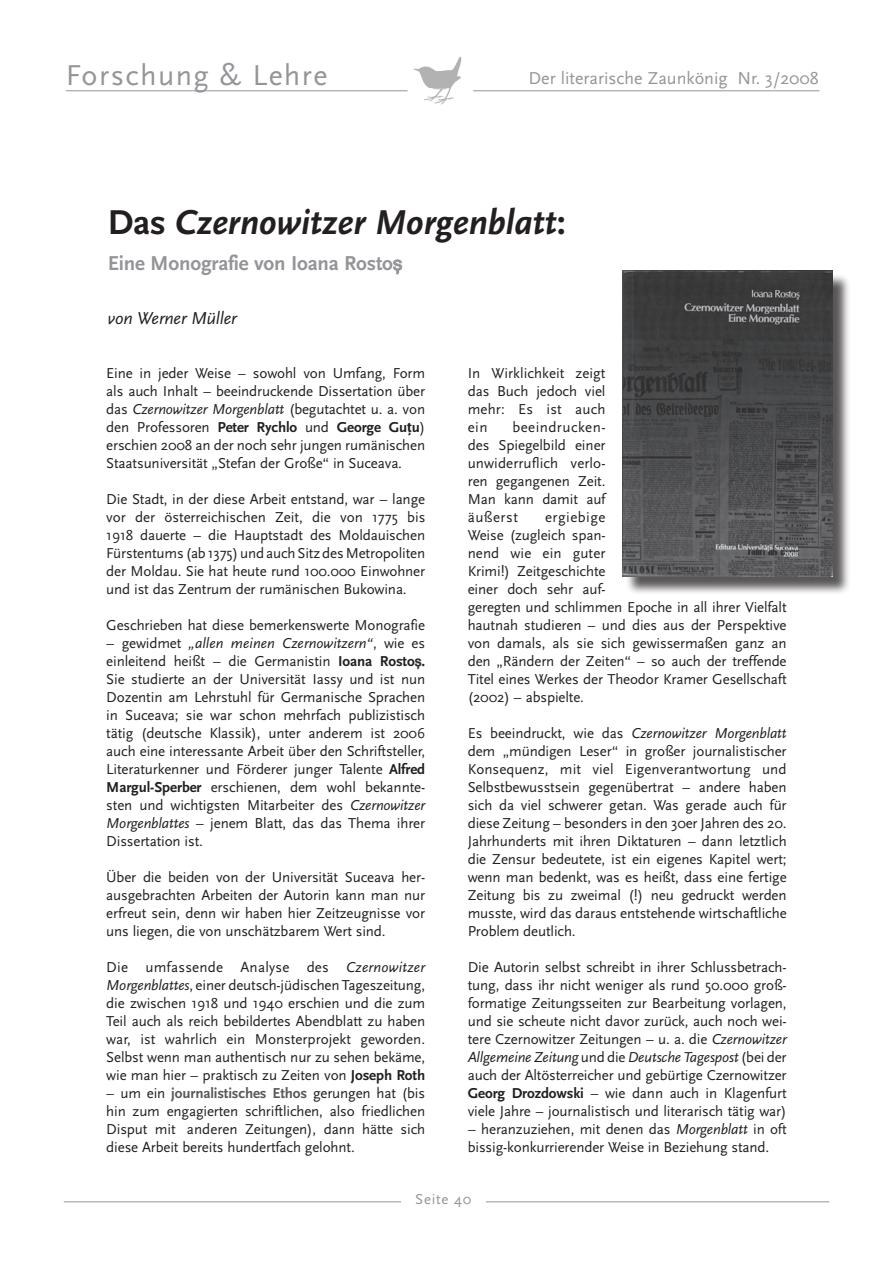
<style>
.page{position:relative;width:893px;height:1263px;background:#fff}
.page>*{position:absolute;margin:0;border:0;box-sizing:border-box;transform-origin:0 0}
.Haupt-Überschrift{font:italic 700 36px "Scala Sans";letter-spacing:-.01em;color:#231f20}
.t1{font:30px "Scala Sans";letter-spacing:.05em;color:#939598}
.Untertitel{font:700 21px "Scala Sans";letter-spacing:-.01em;color:#939598}
.t2{font:18px "Scala Sans";color:#939598}
.Autor{font:italic 18px "Scala Sans";letter-spacing:-.01em;color:#231f20}
.t3{font:15px/18px "Scala Sans";letter-spacing:-.01em;color:#231f20;text-align:justify}
.t4{font:15px "Scala Sans";letter-spacing:.05em;color:#939598}
.s1{font-style:normal}
.s2{font-family:"Arial Unicode MS";font-weight:400;font-size:19.2px}
.s3{font-style:italic}
.s4{font-weight:700}
.s5{font-family:"Myriad Pro";font-weight:700;font-stretch:condensed}
.s6{font-family:"Arial Unicode MS";font-size:13.8px}
.s7{font-weight:700;color:#57585a}
</style>
<div class="page">
<hr style="left:64px;top:1201px;width:765px;height:1px;background:#939598">
<div style="left:401px;top:1191px;width:85px;height:26px;background:#fff"></div>
<svg style="left:415px;top:658px;width:6px;height:11px"></svg>
<svg style="left:393px;top:259px;width:9px;height:16px"></svg>
<hr style="left:66px;top:91px;width:753px;height:1px;background:#939598">
<div style="left:406px;top:45px;width:68px;height:69px;background:#fff;border-radius:50%"></div>
<img style="left:413px;top:57px;width:48px;height:48px">
<div style="left:406px;top:45px;width:69px;height:69px;border:1px solid #fff;border-radius:50%"></div>
<div style="left:625px;top:273px;width:225px;height:322px;background:#231f20;opacity:.75"></div>
<img style="left:622px;top:271px;width:210px;height:306px">
<p class="t1" style="left:66px;top:59px;width:263px">Forschung &amp; Lehre</p>
<p class="t2" style="left:528px;top:68px;width:292px">Der literarische Zaunkönig Nr. 3/2008</p>
<p class="Haupt-Überschrift" style="left:108px;top:203px;width:460px"><span class="s1">Das</span> Czernowitzer Morgenblatt<span class="s1">:</span></p>
<p class="Untertitel" style="left:108px;top:252px;width:296px">Eine Monografie von Ioana Rosto<span class="s2">ş</span></p>
<p class="Autor" style="left:108px;top:308px;width:131px">von Werner Müller</p>
<p class="t3" style="left:106px;top:364px;width:320px">Eine in jeder Weise – sowohl von Umfang, Form als auch Inhalt – beeindruckende Dissertation über das <span class="s3">Czernowitzer Morgenblatt</span> (begutachtet u. a. von den Professoren <span class="s4">Peter Rychlo</span> und <span class="s4">George Gu</span><span class="s5">ţ</span><span class="s4">u</span>) erschien 2008 an der noch sehr jungen rumänischen Staatsuniversität „Stefan der Große“ in Suceava.</p>
<p class="t3" style="left:106px;top:490px;width:321px">Die Stadt, in der diese Arbeit entstand, war – lange vor der österreichischen Zeit, die von 1775 bis 1918 dauerte – die Hauptstadt des Moldauischen Fürstentums (ab 1375) und auch Sitz des Metropoliten der Moldau. Sie hat heute rund 100.000 Einwohner und ist das Zentrum der rumänischen Bukowina.</p>
<p class="t3" style="left:106px;top:616px;width:320px">Geschrieben hat diese bemerkenswerte Monografie</p>
<p class="t3" style="left:106px;top:634px;width:320px">– gewidmet <span class="s3">„allen meinen Czernowitzern“</span>, wie es einleitend heißt – die Germanistin <span class="s4">Ioana Rosto</span><span class="s6">ş</span><span class="s4">.<br></span>Sie studierte an der Universität Iassy und ist nun Dozentin am Lehrstuhl für Germanische Sprachen in Suceava; sie war schon mehrfach publizistisch tätig (deutsche Klassik), unter anderem ist 2006 auch eine interessante Arbeit über den Schriftsteller, Literaturkenner und Förderer junger Talente <span class="s4">Alfred Margul-Sperber</span> erschienen, dem wohl bekannte&shy;sten und wichtigsten Mitarbeiter des <span class="s3">Czernowitzer Morgenblattes</span> – jenem Blatt, das das Thema ihrer Dissertation ist.</p>
<p class="t3" style="left:106px;top:868px;width:320px">Über die beiden von der Universität Suceava her&shy;ausgebrachten Arbeiten der Autorin kann man nur erfreut sein, denn wir haben hier Zeitzeugnisse vor uns liegen, die von unschätzbarem Wert sind.</p>
<p class="t3" style="left:106px;top:958px;width:320px">Die umfassende Analyse des <span class="s3">Czernowitzer Morgenblattes</span>, einer deutsch-jüdischen Tageszeitung, die zwischen 1918 und 1940 erschien und die zum Teil auch als reich bebildertes Abendblatt zu haben war, ist wahrlich ein Monsterprojekt geworden.<br>Selbst wenn man authentisch nur zu sehen bekäme, wie man hier – praktisch zu Zeiten von <span class="s4">Joseph Roth</span></p>
<p class="t3" style="left:106px;top:1084px;width:320px">– um ein <span class="s7">journalistisches Ethos</span> gerungen hat (bis hin zum engagierten schriftlichen, also friedlichen Disput mit anderen Zeitungen), dann hätte sich diese Arbeit bereits hundertfach gelohnt.</p>
<p class="t3" style="left:468px;top:364px;width:139px">In Wirklichkeit zeigt das Buch jedoch viel mehr: Es ist auch ein</p>
<p class="t3" style="left:468px;top:418px;width:139px;text-indent:45px">beeindrucken&shy;des Spiegelbild einer unwiderruflich verlo&shy;ren gegangenen Zeit.<br>Man kann damit auf äußerst</p>
<p class="t3" style="left:468px;top:508px;width:320px;text-align:left;text-indent:77px">ergiebige<br>Weise (zugleich span-<br>nend wie ein guter<br>Krimi!) Zeitgeschichte<br>einer doch sehr auf-<br>geregten und schlimmen Epoche in all ihrer Vielfalt hautnah studieren – und dies aus der Perspektive von damals, als sie sich gewissermaßen ganz an den „Rändern der Zeiten“ – so auch der treffende<br>Titel eines Werkes der Theodor Kramer Gesellschaft (2002) – abspielte.</p>
<p class="t3" style="left:468px;top:724px;width:320px">Es beeindruckt, wie das <span class="s3">Czernowitzer Morgenblatt </span>dem „mündigen Leser“ in großer journalistischer Konsequenz, mit viel Eigenverantwortung und Selbstbewusstsein gegenübertrat – andere haben sich da viel schwerer getan. Was gerade auch für diese Zeitung – besonders in den 30er Jahren des 20.<br>Jahrhunderts mit ihren Diktaturen – dann letztlich die Zensur bedeutete, ist ein eigenes Kapitel wert; wenn man bedenkt, was es heißt, dass eine fertige Zeitung bis zu zweimal (!) neu gedruckt werden musste, wird das daraus entstehende wirtschaftliche Problem deutlich.</p>
<p class="t3" style="left:468px;top:958px;width:320px">Die Autorin selbst schreibt in ihrer Schlussbetrach&shy;tung, dass ihr nicht weniger als rund 50.000 groß&shy;formatige Zeitungsseiten zur Bearbeitung vorlagen, und sie scheute nicht davor zurück, auch noch wei&shy;tere Czernowitzer Zeitungen – u. a. die <span class="s3">Czernowitzer Allgemeine Zeitung</span> und die <span class="s3">Deutsche Tagespost</span> (bei der auch der Altösterreicher und gebürtige Czernowitzer <span class="s4">Georg Drozdowski</span> – wie dann auch in Klagenfurt viele Jahre – journalistisch und literarisch tätig war)</p>
<p class="t3" style="left:468px;top:1120px;width:320px">– heranzuziehen, mit denen das <span class="s3">Morgenblatt</span> in oft bissig-konkurrierender Weise in Beziehung stand.</p>
<p class="t4" style="left:415px;top:1191px;width:58px">Seite 40</p>
</div>
